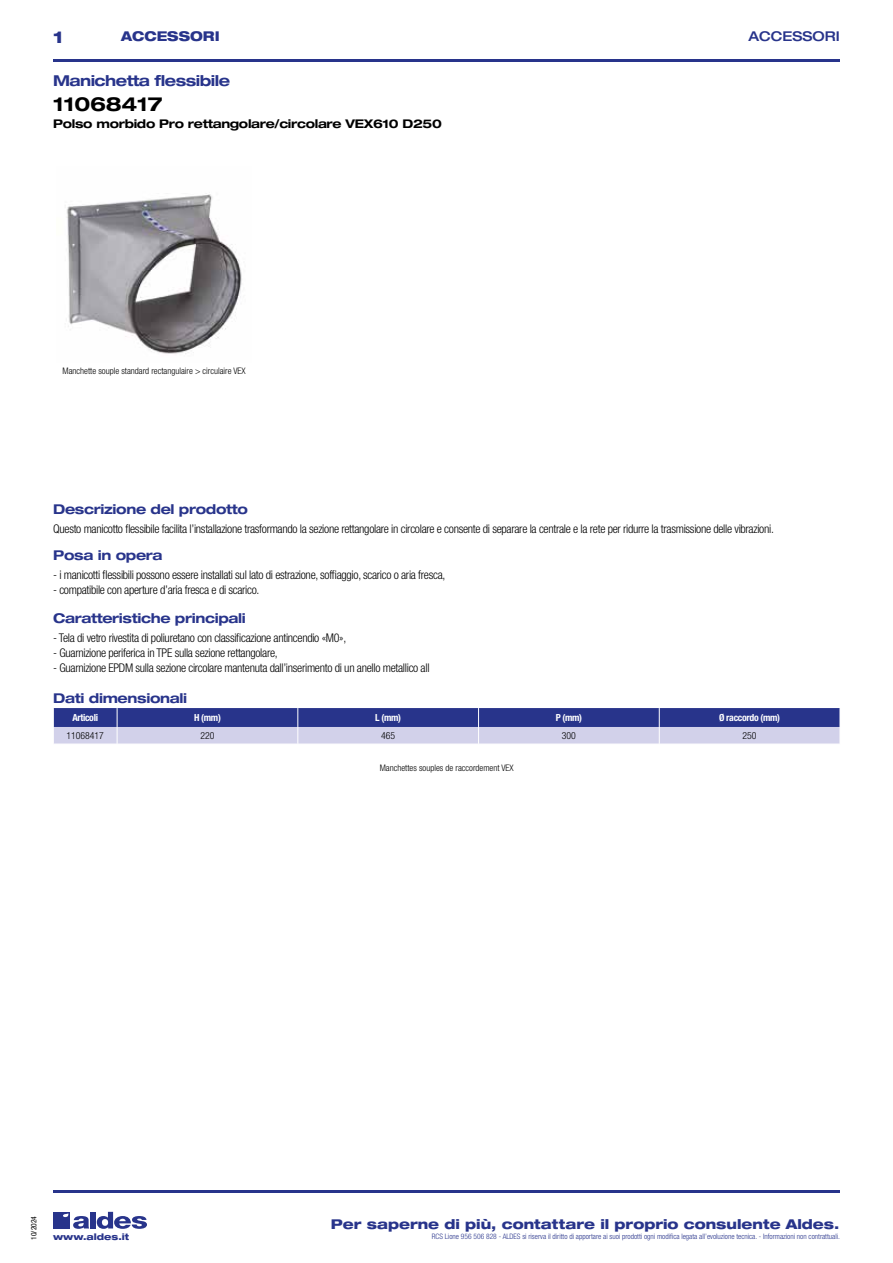
<style>
.page{position:relative;width:893px;height:1263px;background:#fff}
.page>*{position:absolute;margin:0;border:0;box-sizing:border-box;transform-origin:0 0}
.t1{font:700 expanded 19.5px "Helvetica Neue LT Std";letter-spacing:-.01em;color:#000}
.t2{font:800 expanded 16.5px "Helvetica Neue LT Std";color:#28348b}
.t3{font:700 expanded 15px "Helvetica Neue LT Std";letter-spacing:-.035em;color:#28348b}
.t4{font:700 expanded 13.5px "Helvetica Neue LT Std";letter-spacing:-.025em;color:#28348b}
.t5{font:800 expanded 13.5px "Helvetica Neue LT Std";color:#28348b}
.t6{font:800 expanded 13.5px "Helvetica Neue LT Std";color:#28348b;scale:.95 1}
.t7{font:500 expanded 13.5px "Helvetica Neue LT Std";color:#28348b}
.t8{font:300 condensed 12px "Helvetica Neue LT Std";letter-spacing:-.025em;color:#000}
.t9{font:700 expanded 12px "Helvetica Neue LT Std";letter-spacing:-.025em;color:#000}
.t10{font:700 condensed 9.75px "Helvetica Neue LT Std";letter-spacing:-.03em;color:#fff}
.t11{font:300 condensed 9.75px "Helvetica Neue";color:#000}
.t12{font:300 condensed 9px "Helvetica Neue LT Std";color:#000}
.t13{font:800 expanded 9px "Helvetica Neue LT Std";color:#28348b}
.t14{font:300 condensed 7.5px "Helvetica Neue LT Std";color:#28348b}
.t15{font:condensed 7.5px "Helvetica Neue LT Std";color:#000}
</style>
<div class="page">
<div style="left:53px;top:1212px;width:17px;height:16px;background:#28348b"></div>
<div style="left:90px;top:1212px;width:6px;height:16px;background:#28348b"></div>
<svg style="left:97px;top:1212px;width:50px;height:17px"></svg>
<svg style="left:63px;top:1213px;width:26px;height:16px"></svg>
<hr style="left:53px;top:59px;width:787px;height:2px;background:#28348b">
<img style="left:66px;top:193px;width:176px;height:161px">
<hr style="left:53px;top:1190px;width:787px;height:2px;background:#28348b">
<svg style="left:53px;top:708px;width:787px;height:36px;background:#7a7fb8"></svg>
<h2 class="t2" style="left:53px;top:26px;width:12px">1</h2>
<p class="t6" style="left:121px;top:28px;width:105px">ACCESSORI</p>
<p class="t7" style="left:748px;top:28px;width:93px">ACCESSORI</p>
<p class="t3" style="left:53px;top:71px;width:178px">Manichetta flessibile</p>
<h1 class="t1" style="left:53px;top:92px;width:111px">11068417</h1>
<p class="t9" style="left:53px;top:116px;width:390px">Polso morbido Pro rettangolare/circolare VEX610 D250</p>
<p class="t12" style="left:63px;top:366px;width:185px">Manchette souple standard rectangulaire &gt; circulaire VEX</p>
<p class="t4" style="left:53px;top:501px;width:196px">Descrizione del prodotto</p>
<p class="t4" style="left:53px;top:547px;width:111px">Posa in opera</p>
<p class="t8" style="left:53px;top:522px;width:722px">Questo manicotto flessibile facilita l’installazione trasformando la sezione rettangolare in circolare e consente di separare la centrale e la rete per ridurre la trasmissione delle vibrazioni.</p>
<p class="t8" style="left:53px;top:568px;width:394px">- i manicotti flessibili possono essere installati sul lato di estrazione, soffiaggio, scarico o aria fresca,</p>
<p class="t8" style="left:53px;top:583px;width:208px">- compatibile con aperture d’aria fresca e di scarico.</p>
<p class="t4" style="left:53px;top:610px;width:194px">Caratteristiche principali</p>
<p class="t8" style="left:53px;top:631px;width:295px">- Tela di vetro rivestita di poliuretano con classificazione antincendio «M0»,</p>
<p class="t8" style="left:53px;top:646px;width:226px">- Guarnizione periferica in TPE sulla sezione rettangolare,</p>
<p class="t8" style="left:53px;top:661px;width:378px">- Guarnizione EPDM sulla sezione circolare mantenuta dall’inserimento di un anello metallico all</p>
<p class="t4" style="left:53px;top:690px;width:135px">Dati dimensionali</p>
<p class="t10" style="left:72px;top:712px;width:27px">Articoli</p>
<p class="t10" style="left:194px;top:712px;width:28px">H (mm)</p>
<p class="t10" style="left:375px;top:712px;width:27px">L (mm)</p>
<p class="t10" style="left:556px;top:712px;width:28px">P (mm)</p>
<p class="t10" style="left:719px;top:712px;width:63px">Ø raccordo (mm)</p>
<p class="t11" style="left:66px;top:730px;width:39px">11068417</p>
<p class="t11" style="left:200px;top:730px;width:16px">220</p>
<p class="t11" style="left:381px;top:730px;width:16px">465</p>
<p class="t11" style="left:562px;top:730px;width:16px">300</p>
<p class="t11" style="left:743px;top:730px;width:16px">250</p>
<p class="t12" style="left:380px;top:762px;width:135px">Manchettes souples de raccordement VEX</p>
<p class="t15" style="left:29px;top:1240px;width:25px;rotate:-90deg">10/2024</p>
<p class="t5" style="left:331px;top:1215px;width:510px">Per saperne di più, contattare il proprio consulente Aldes.</p>
<p class="t13" style="left:53px;top:1231px;width:78px">www.aldes.it</p>
<p class="t14" style="left:432px;top:1232px;width:410px">RCS Lione 956 506 828 - ALDES si riserva il diritto di apportare ai suoi prodotti ogni modifica legata all’evoluzione tecnica. - Informazioni non contrattuali.</p>
</div>
